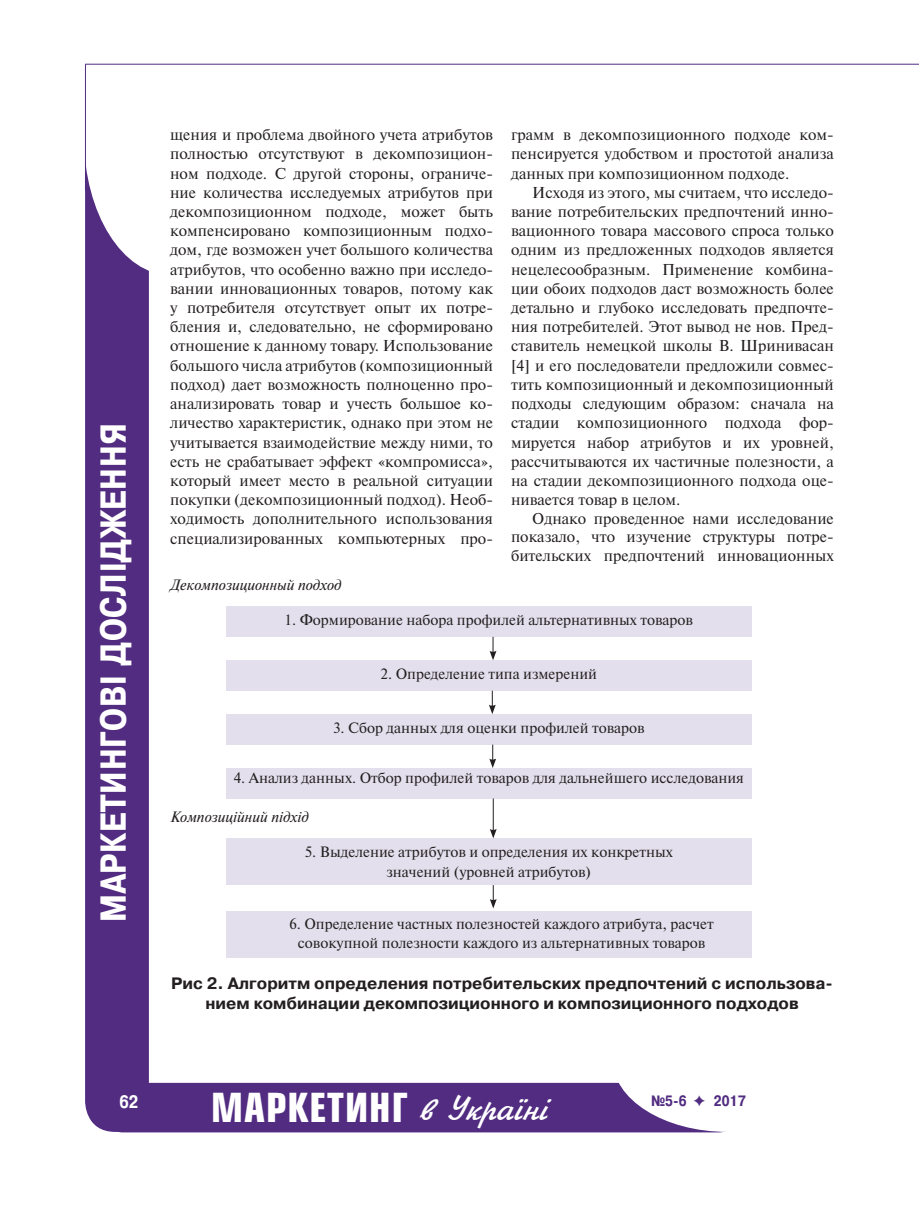
<style>
.page{position:relative;width:919px;height:1217px;background:#fff}
.page>*{position:absolute;margin:0;border:0;box-sizing:border-box;transform-origin:0 0}
.t1{font:700 39px "Europe Cond";letter-spacing:.025em;color:#fff}
.t2{font:700 36px "Pragmatica Cond C";letter-spacing:.025em;color:#fff}
.t3{font:700 18px "Pragmatica Cond C";color:#fff}
.t4{font:700 16.5px/19.8px "Pragmatica C";color:#231f20;text-align:center}
.t5{font:15.75px/19.2px "Newton C";color:#231f20;text-align:justify}
.t6{font:15px/19.5px "Newton C";color:#231f20;text-align:center}
.t7{font:italic 15px "Newton C";color:#231f20}
.t8{font:700 15px "Pragmatica Cond C";color:#512c81}
.s1{font-family:"Jikharev";font-weight:400;font-size:36px}
.s2{font-family:"Dixieland";font-weight:400}
</style>
<div class="page">
<div style="left:85px;top:111px;width:64px;height:1020px;background:#512c81;border-radius:30px"></div>
<div style="left:84px;top:0;width:173px;height:275px;background:#fff;border-radius:50%"></div>
<div style="left:101px;top:1082px;width:640px;height:50px;background:#512c81;border-radius:22px"></div>
<div style="left:612px;top:986px;width:230px;height:145px;background:#fff;border-radius:50%"></div>
<hr style="left:85px;top:64px;width:833px;height:1px;background:#512c81">
<hr style="left:85px;top:64px;width:1px;height:127px;background:#512c81">
<div style="left:226px;top:606px;width:525px;height:30px;background:#e4dfec"></div>
<div style="left:226px;top:838px;width:525px;height:46px;background:#e4dfec"></div>
<div style="left:226px;top:660px;width:525px;height:30px;background:#e4dfec"></div>
<div style="left:226px;top:910px;width:525px;height:47px;background:#e4dfec"></div>
<div style="left:226px;top:714px;width:525px;height:30px;background:#e4dfec"></div>
<div style="left:226px;top:767px;width:525px;height:31px;background:#e4dfec"></div>
<svg style="left:489px;top:636px;width:7px;height:24px"></svg>
<svg style="left:489px;top:690px;width:6px;height:24px"></svg>
<svg style="left:489px;top:744px;width:7px;height:23px"></svg>
<hr style="left:493px;top:798px;width:1px;height:33px;background:#231f20">
<svg style="left:490px;top:828px;width:6px;height:10px"></svg>
<svg style="left:490px;top:884px;width:6px;height:24px"></svg>
<h2 class="t2" style="left:93px;top:921px;width:500px;rotate:-90deg">МАРКЕТИНГОВІ ДОСЛІДЖЕННЯ</h2>
<p class="t5" style="left:170px;top:125px;width:324px">щения и проблема двойного учета атрибутов полностью отсутствуют в декомпозицион&shy;ном подходе. С другой стороны, ограниче&shy;ние количества исследуемых атрибутов при декомпозиционном подходе, может быть компенсировано композиционным подхо&shy;дом, где возможен учет большого количества атрибутов, что особенно важно при исследо&shy;вании инновационных товаров, потому как у потребителя отсутствует опыт их потре&shy;бления и, следовательно, не сформировано отношение к данному товару. Использование большого числа атрибутов (композиционный подход) дает возможность полноценно про&shy;анализировать товар и учесть большое ко&shy;личество характеристик, однако при этом не учитывается взаимодействие между ними, то есть не срабатывает эффект «компромисса», который имеет место в реальной ситуации покупки (декомпозиционный подход). Необ&shy;ходимость дополнительного использования специализированных компьютерных про-</p>
<p class="t5" style="left:511px;top:125px;width:324px">грамм в декомпозиционного подходе ком&shy;пенсируется удобством и простотой анализа данных при композиционном подходе.</p>
<p class="t5" style="left:511px;top:183px;width:324px;text-indent:21px">Исходя из этого, мы считаем, что исследо&shy;вание потребительских предпочтений инно&shy;вационного товара массового спроса только одним из предложенных подходов является нецелесообразным. Применение комбина&shy;ции обоих подходов даст возможность более детально и глубоко исследовать предпочте&shy;ния потребителей. Этот вывод не нов. Пред&shy;ставитель немецкой школы В. Шринивасан [4] и его последователи предложили совмес&shy;тить композиционный и декомпозиционный подходы следующим образом: сначала на стадии композиционного подхода фор&shy;мируется набор атрибутов и их уровней, рассчитываются их частичные полезности, а на стадии декомпозиционного подхода оце&shy;нивается товар в целом.</p>
<p class="t5" style="left:511px;top:509px;width:324px;line-height:18.6px;text-indent:21px">Однако проведенное нами исследование показало, что изучение структуры потре&shy;бительских предпочтений инновационных</p>
<p class="t7" style="left:170px;top:576px;width:173px">Декомпозиционный подход</p>
<p class="t6" style="left:284px;top:610px;width:410px">1. Формирование набора профилей альтернативных товаров</p>
<p class="t6" style="left:380px;top:664px;width:218px">2. Определение типа измерений</p>
<p class="t6" style="left:333px;top:717px;width:313px">3. Сбор данных для оценки профилей товаров</p>
<p class="t6" style="left:234px;top:768px;width:512px">4. Анализ данных. Отбор профилей товаров для дальнейшего исследования</p>
<p class="t7" style="left:170px;top:808px;width:140px">Композиційний підхід</p>
<p class="t6" style="left:305px;top:842px;width:369px">5. Выделение атрибутов и определения их конкретных значений (уровней атрибутов)</p>
<p class="t6" style="left:289px;top:913px;width:426px">6. Определение частных полезностей каждого атрибута, расчет совокупной полезности каждого из альтернативных товаров</p>
<p class="t4" style="left:171px;top:973px;width:663px">Рис 2. Алгоритм определения потребительских предпочтений с использова&shy;нием комбинации декомпозиционного и композиционного подходов</p>
<h1 class="t1" style="left:211px;top:1081px;width:337px">МАРКЕТИНГ <span class="s1">в Україні</span></h1>
<p class="t3" style="left:119px;top:1090px;width:20px">62</p>
<p class="t8" style="left:651px;top:1091px;width:96px">№5-6 <span class="s2">F</span> 2017</p>
</div>
